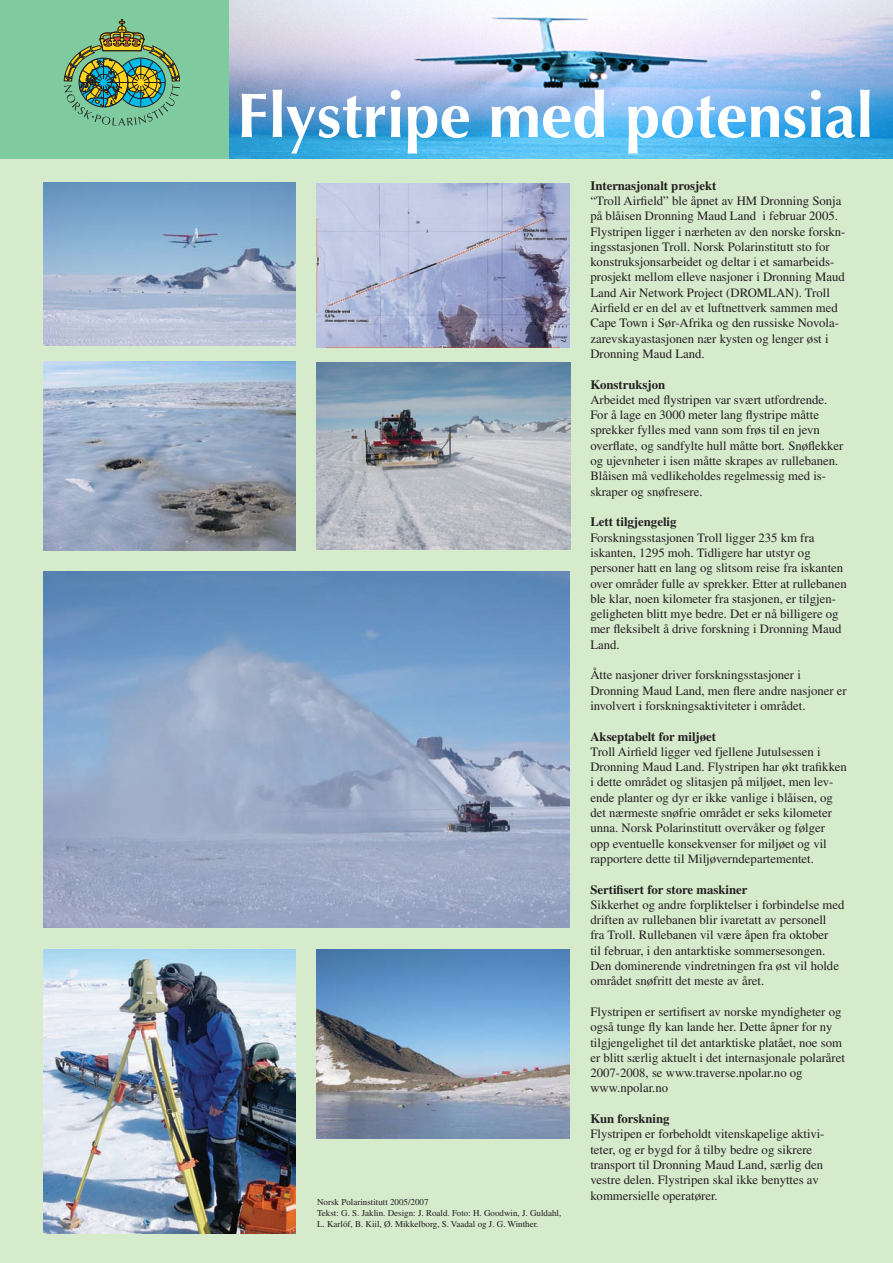
<style>
.page{position:relative;width:893px;height:1263px;background:#d6eacc}
.page>*{position:absolute;margin:0;border:0;box-sizing:border-box;transform-origin:0 0}
.t1{font:700 63px "Optima";color:#fff}
.t2{font:12.75px/15.3px "Times";color:#231f20}
.t3{font:700 12.75px "Times";color:#231f20}
.t4{font:9px/10.8px "Times";color:#231f20}
</style>
<div class="page">
<div style="left:0;top:0;width:235px;height:159px;background:#7fca9f"></div>
<img style="left:44px;top:571px;width:525px;height:357px">
<img style="left:43px;top:362px;width:253px;height:189px">
<img style="left:43px;top:183px;width:252px;height:163px">
<img style="left:230px;top:0;width:663px;height:159px">
<img style="left:317px;top:363px;width:253px;height:186px">
<img style="left:317px;top:183px;width:252px;height:164px">
<img style="left:317px;top:949px;width:252px;height:189px">
<img style="left:43px;top:949px;width:253px;height:284px">
<svg style="left:64px;top:19px;width:116px;height:107px"></svg>
<p class="t1" style="left:237px;top:79px;width:638px">Flystripe med potensial</p>
<p class="t4" style="left:317px;top:1197px;width:113px">Norsk Polarinstitutt 2005/2007</p>
<p class="t4" style="left:317px;top:1207px;width:246px">Tekst: G. S. Jaklin. Design: J. Roald. Foto: H. Goodwin, J. Guldahl,<br>L. Karlöf, B. Kiil, Ø. Mikkelborg, S. Vaadal og J. G. Winther.</p>
<p class="t3" style="left:590px;top:178px;width:128px">Internasjonalt prosjekt</p>
<p class="t2" style="left:590px;top:193px;width:256px">“Troll Airfield” ble åpnet av HM Dronning Sonja på blåisen Dronning Maud Land i februar 2005.<br>Flystripen ligger i nærheten av den norske forskn&shy;ingsstasjonen Troll. Norsk Polarinstitutt sto for konstruksjonsarbeidet og deltar i et samarbeids-</p>
<p class="t2" style="left:590px;top:269px;width:256px">prosjekt mellom elleve nasjoner i Dronning Maud Land Air Network Project (DROMLAN). Troll Airfield er en del av et luftnettverk sammen med Cape Town i Sør-Afrika og den russiske Novola&shy;zarevskayastasjonen nær kysten og lenger øst i Dronning Maud Land.</p>
<p class="t3" style="left:590px;top:377px;width:76px">Konstruksjon</p>
<p class="t2" style="left:590px;top:392px;width:255px">Arbeidet med flystripen var svært utfordrende.<br>For å lage en 3000 meter lang flystripe måtte sprekker fylles med vann som frøs til en jevn overflate, og sandfylte hull måtte bort. Snøflekker og ujevnheter i isen måtte skrapes av rullebanen.<br>Blåisen må vedlikeholdes regelmessig med is-</p>
<p class="t2" style="left:590px;top:484px;width:114px">skraper og snøfresere.</p>
<p class="t3" style="left:590px;top:514px;width:88px">Lett tilgjengelig</p>
<p class="t2" style="left:590px;top:530px;width:258px">Forskningsstasjonen Troll ligger 235 km fra iskanten, 1295 moh. Tidligere har utstyr og personer hatt en lang og slitsom reise fra iskanten over områder fulle av sprekker. Etter at rullebanen ble klar, noen kilometer fra stasjonen, er tilgjen&shy;geligheten blitt mye bedre. Det er nå billigere og mer fleksibelt å drive forskning i Dronning Maud Land.</p>
<p class="t2" style="left:590px;top:667px;width:212px">Åtte nasjoner driver forskningsstasjoner i</p>
<p class="t2" style="left:590px;top:683px;width:258px">Dronning Maud Land, men flere andre nasjoner er involvert i forskningsaktiviteter i området.</p>
<p class="t3" style="left:590px;top:729px;width:127px">Akseptabelt for miljøet</p>
<p class="t2" style="left:590px;top:744px;width:258px">Troll Airfield ligger ved fjellene Jutulsessen i Dronning Maud Land. Flystripen har økt trafikken i dette området og slitasjen på miljøet, men lev&shy;ende planter og dyr er ikke vanlige i blåisen, og det nærmeste snøfrie området er seks kilometer unna. Norsk Polarinstitutt overvåker og følger opp eventuelle konsekvenser for miljøet og vil rapportere dette til Miljøverndepartementet.</p>
<p class="t3" style="left:590px;top:882px;width:159px">Sertifisert for store maskiner</p>
<p class="t2" style="left:590px;top:897px;width:256px">Sikkerhet og andre forpliktelser i forbindelse med</p>
<p class="t2" style="left:590px;top:912px;width:250px">driften av rullebanen blir ivaretatt av personell fra Troll. Rullebanen vil være åpen fra oktober til februar, i den antarktiske sommersesongen.<br>Den dominerende vindretningen fra øst vil holde området snøfritt det meste av året.</p>
<p class="t2" style="left:590px;top:1004px;width:256px">Flystripen er sertifisert av norske myndigheter og også tunge fly kan lande her. Dette åpner for ny tilgjengelighet til det antarktiske platået, noe som er blitt særlig aktuelt i det internasjonale polaråret 2007-2008, se www.traverse.npolar.no og</p>
<p class="t2" style="left:590px;top:1080px;width:79px">www.npolar.no</p>
<p class="t3" style="left:590px;top:1111px;width:81px">Kun forskning</p>
<p class="t2" style="left:590px;top:1126px;width:236px">Flystripen er forbeholdt vitenskapelige aktivi&shy;teter, og er bygd for å tilby bedre og sikrere transport til Dronning Maud Land, særlig den vestre delen. Flystripen skal ikke benyttes av kommersielle operatører.</p>
</div>
